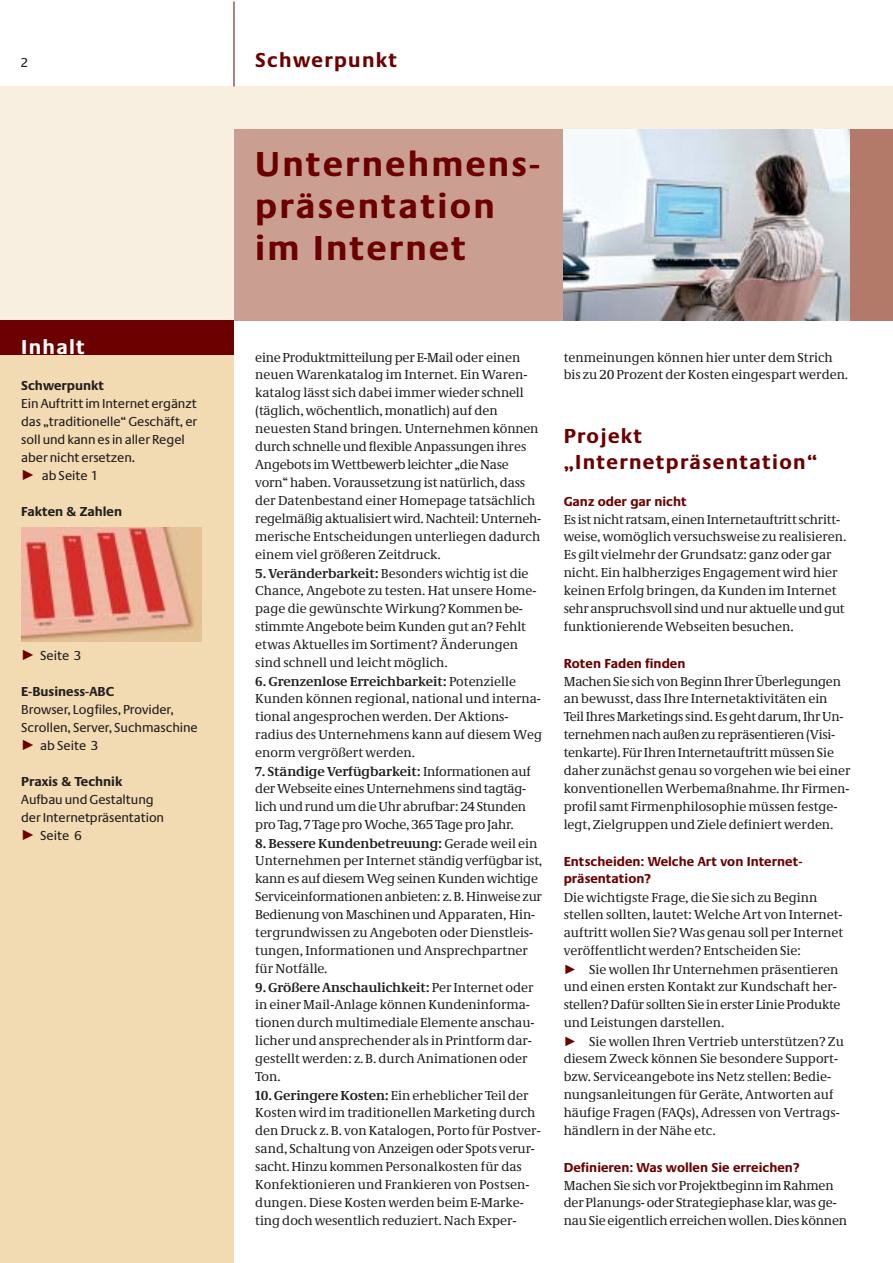
<style>
.page{position:relative;width:893px;height:1263px;background:#fff}
.page>*{position:absolute;margin:0;border:0;box-sizing:border-box;transform-origin:0 0}
.t1{font:700 36px/42px "Neue Praxis";letter-spacing:.06em;color:#6c0000}
.t2{font:700 21px/27px "Neue Praxis";letter-spacing:.06em;color:#6c0000}
.t3{font:700 21px "Neue Praxis";letter-spacing:.06em;color:#fff}
.t4{font:13.5px/18px "Neue Demos";color:#231f1f}
.t5{font:13.5px/18px "Neue Praxis";letter-spacing:-.005em;color:#231f1f}
.t6{font:700 13.5px/18px "Neue Praxis";color:#6c0000}
.t7{font:700 13.5px "Neue Praxis";color:#231f1f}
.s1{color:#6c0000}
.s2{font-weight:700}
</style>
<div class="page">
<div style="left:0;top:87px;width:892px;height:233px;background:#f9efe0"></div>
<div style="left:0;top:320px;width:234px;height:943px;background:#f2dab3"></div>
<div style="left:0;top:320px;width:234px;height:34px;background:#6c0000"></div>
<div style="left:234px;top:129px;width:658px;height:191px;background:#ca9f92"></div>
<img style="left:563px;top:129px;width:287px;height:191px">
<hr style="left:233px;top:2px;width:1px;height:85px;background:#6c0000">
<div style="left:850px;top:129px;width:42px;height:191px;background:#b37969"></div>
<img style="left:21px;top:528px;width:180px;height:113px">
<p class="t5" style="left:21px;top:55px;width:8px">2</p>
<h2 class="t2" style="left:255px;top:49px;width:143px">Schwerpunkt</h2>
<h1 class="t1" style="left:255px;top:146px;width:286px">Unternehmens&shy;präsentation im Internet</h1>
<h2 class="t3" style="left:21px;top:339px;width:65px">Inhalt</h2>
<p class="t7" style="left:21px;top:381px;width:84px">Schwerpunkt</p>
<p class="t5" style="left:21px;top:396px;width:177px">Ein Auftritt im Internet ergänzt das „traditionelle“ Geschäft, er soll und kann es in aller Regel aber nicht ersetzen.</p>
<p class="t5" style="left:21px;top:468px;width:77px"><span class="s1">✓</span> ab Seite 1</p>
<p class="t7" style="left:21px;top:507px;width:102px">Fakten &amp; Zahlen</p>
<p class="t5" style="left:21px;top:648px;width:61px"><span class="s1">✓</span> Seite 3</p>
<p class="t7" style="left:21px;top:687px;width:94px">E-Business-ABC</p>
<p class="t5" style="left:21px;top:702px;width:178px">Browser, Logfiles, Provider,<br>Scrollen, Server, Suchmaschine</p>
<p class="t5" style="left:21px;top:738px;width:78px"><span class="s1">✓</span> ab Seite 3</p>
<p class="t7" style="left:21px;top:777px;width:103px">Praxis &amp; Technik</p>
<p class="t5" style="left:21px;top:792px;width:144px">Aufbau und Gestaltung der Internetpräsentation</p>
<p class="t5" style="left:21px;top:828px;width:62px"><span class="s1">✓</span> Seite 6</p>
<p class="t4" style="left:255px;top:349px;width:287px">eine Produktmitteilung per E-Mail oder einen neuen Warenkatalog im Internet. Ein Waren&shy;katalog lässt sich dabei immer wieder schnell (täglich, wöchentlich, monatlich) auf den neuesten Stand bringen. Unternehmen können durch schnelle und flexible Anpassungen ihres Angebots im Wettbewerb leichter „die Nase vorn“ haben. Voraussetzung ist natürlich, dass der Datenbestand einer Homepage tatsächlich regelmäßig aktualisiert wird. Nachteil: Unterneh&shy;merische Entscheidungen unterliegen dadurch einem viel größeren Zeitdruck.</p>
<p class="t4" style="left:255px;top:565px;width:283px"><span class="s2">5. Veränderbarkeit:</span> Besonders wichtig ist die Chance, Angebote zu testen. Hat unsere Home&shy;page die gewünschte Wirkung? Kommen be&shy;stimmte Angebote beim Kunden gut an? Fehlt etwas Aktuelles im Sortiment? Änderungen sind schnell und leicht möglich.</p>
<p class="t4" style="left:255px;top:673px;width:288px"><span class="s2">6. Grenzenlose Erreichbarkeit:</span> Potenzielle Kunden können regional, national und interna&shy;tional angesprochen werden. Der Aktions&shy;radius des Unternehmens kann auf diesem Weg enorm vergrößert werden.</p>
<p class="t4" style="left:255px;top:763px;width:277px"><span class="s2">7. Ständige Verfügbarkeit:</span> Informationen auf der Webseite eines Unternehmens sind tagtäg&shy;lich und rund um die Uhr abrufbar: 24 Stunden pro Tag, 7 Tage pro Woche, 365 Tage pro Jahr.</p>
<p class="t4" style="left:255px;top:835px;width:288px"><span class="s2">8. Bessere Kundenbetreuung:</span> Gerade weil ein Unternehmen per Internet ständig verfügbar ist, kann es auf diesem Weg seinen Kunden wichtige Serviceinformationen anbieten: z. B. Hinweise zur Bedienung von Maschinen und Apparaten, Hin&shy;tergrundwissen zu Angeboten oder Dienstleis&shy;tungen, Informationen und Ansprechpartner für Notfälle.</p>
<p class="t4" style="left:255px;top:979px;width:281px"><span class="s2">9. Größere Anschaulichkeit:</span> Per Internet oder in einer Mail-Anlage können Kundeninforma&shy;tionen durch multimediale Elemente anschau&shy;licher und ansprechender als in Printform dar&shy;gestellt werden: z. B. durch Animationen oder Ton.</p>
<p class="t4" style="left:255px;top:1087px;width:287px"><span class="s2">10. Geringere Kosten:</span> Ein erheblicher Teil der Kosten wird im traditionellen Marketing durch den Druck z. B. von Katalogen, Porto für Postver&shy;sand, Schaltung von Anzeigen oder Spots verur&shy;sacht. Hinzu kommen Personalkosten für das Konfektionieren und Frankieren von Postsen&shy;dungen. Diese Kosten werden beim E-Marke&shy;ting doch wesentlich reduziert. Nach Exper-</p>
<p class="t4" style="left:563px;top:349px;width:286px">tenmeinungen können hier unter dem Strich bis zu 20 Prozent der Kosten eingespart werden.</p>
<h2 class="t2" style="left:563px;top:424px;width:255px">Projekt „Internetpräsentation“</h2>
<p class="t6" style="left:563px;top:493px;width:125px">Ganz oder gar nicht</p>
<p class="t4" style="left:563px;top:511px;width:284px">Es ist nicht ratsam, einen Internetauftritt schritt&shy;weise, womöglich versuchsweise zu realisieren.<br>Es gilt vielmehr der Grundsatz: ganz oder gar nicht. Ein halbherziges Engagement wird hier keinen Erfolg bringen, da Kunden im Internet sehr anspruchsvoll sind und nur aktuelle und gut funktionierende Webseiten besuchen.</p>
<p class="t6" style="left:563px;top:655px;width:123px">Roten Faden finden</p>
<p class="t4" style="left:563px;top:673px;width:288px">Machen Sie sich von Beginn Ihrer Überlegungen an bewusst, dass Ihre Internetaktivitäten ein Teil Ihres Marketings sind. Es geht darum, Ihr Un&shy;ternehmen nach außen zu repräsentieren (Visi&shy;tenkarte). Für Ihren Internetauftritt müssen Sie daher zunächst genau so vorgehen wie bei einer konventionellen Werbemaßnahme. Ihr Firmen&shy;profil samt Firmenphilosophie müssen festge&shy;legt, Zielgruppen und Ziele definiert werden.</p>
<p class="t6" style="left:563px;top:853px;width:240px">Entscheiden: Welche Art von Internet&shy;präsentation?</p>
<p class="t4" style="left:563px;top:889px;width:281px">Die wichtigste Frage, die Sie sich zu Beginn stellen sollten, lautet: Welche Art von Internet&shy;auftritt wollen Sie? Was genau soll per Internet veröffentlicht werden? Entscheiden Sie:</p>
<p class="t4" style="left:563px;top:961px;width:278px"><span class="s1">✓</span> Sie wollen Ihr Unternehmen präsentieren und einen ersten Kontakt zur Kundschaft her&shy;stellen? Dafür sollten Sie in erster Linie Produkte und Leistungen darstellen.</p>
<p class="t4" style="left:563px;top:1033px;width:282px"><span class="s1">✓</span> Sie wollen Ihren Vertrieb unterstützen? Zu diesem Zweck können Sie besondere Support&shy;bzw. Serviceangebote ins Netz stellen: Bedie&shy;nungsanleitungen für Geräte, Antworten auf häufige Fragen (FAQs), Adressen von Vertrags&shy;händlern in der Nähe etc.</p>
<p class="t6" style="left:563px;top:1159px;width:237px">Definieren: Was wollen Sie erreichen?</p>
<p class="t4" style="left:563px;top:1177px;width:285px">Machen Sie sich vor Projektbeginn im Rahmen der Planungs- oder Strategiephase klar, was ge&shy;nau Sie eigentlich erreichen wollen. Dies können</p>
</div>
